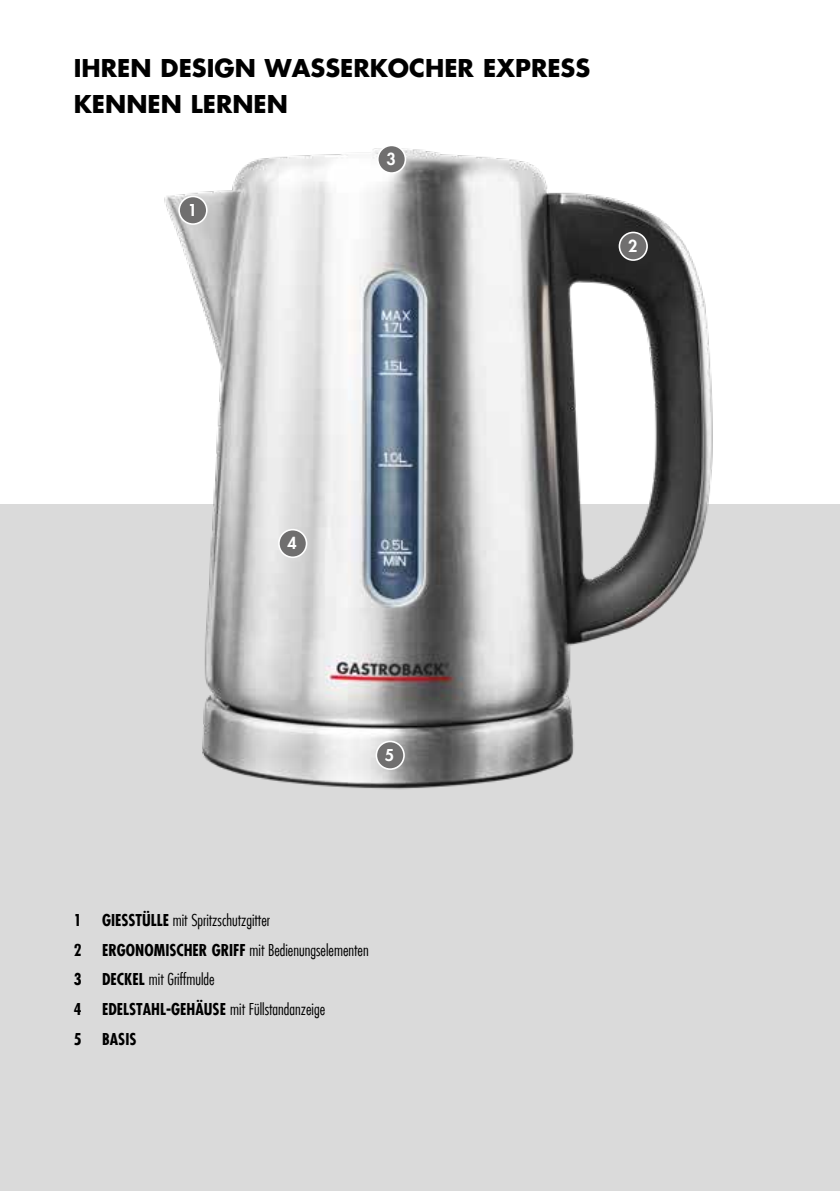
<style>
.page{position:relative;width:840px;height:1191px;background:#fff}
.page>*{position:absolute;margin:0;border:0;box-sizing:border-box;transform-origin:0 0}
.t1{font:700 24px/36px "Futura LT";color:#000}
.t2{font:300 condensed 16px "Futura LT";color:#000}
.t3{font:700 condensed 16px "Futura LT";color:#000}
.t4{font:800 16px "Futura LT";color:#fff}
.s1{font-weight:700}
</style>
<div class="page">
<div style="left:0;top:505px;width:839px;height:686px;background:#dadada"></div>
<img style="left:74px;top:148px;width:691px;height:642px">
<div style="left:179px;top:196px;width:28px;height:28px;background:#706f6f;border-radius:50%"></div>
<div style="left:178px;top:196px;width:29px;height:29px;border:2px solid #fff;border-radius:50%"></div>
<div style="left:619px;top:232px;width:27px;height:28px;background:#706f6f;border-radius:50%"></div>
<div style="left:618px;top:232px;width:29px;height:29px;border:2px solid #fff;border-radius:50%"></div>
<div style="left:377px;top:145px;width:28px;height:28px;background:#706f6f;border-radius:50%"></div>
<div style="left:377px;top:145px;width:29px;height:29px;border:2px solid #fff;border-radius:50%"></div>
<div style="left:279px;top:529px;width:27px;height:28px;background:#706f6f;border-radius:50%"></div>
<div style="left:278px;top:529px;width:29px;height:29px;border:2px solid #fff;border-radius:50%"></div>
<div style="left:376px;top:741px;width:28px;height:28px;background:#706f6f;border-radius:50%"></div>
<div style="left:375px;top:740px;width:29px;height:30px;border:2px solid #fff;border-radius:50%"></div>
<h1 class="t1" style="left:74px;top:49px;width:517px">IHREN DESIGN WASSERKOCHER EXPRESS<br>KENNEN LERNEN</h1>
<p class="t4" style="left:188px;top:199px;width:11px">1</p>
<p class="t4" style="left:386px;top:148px;width:11px">3</p>
<p class="t4" style="left:627px;top:235px;width:11px">2</p>
<p class="t4" style="left:287px;top:532px;width:11px">4</p>
<p class="t4" style="left:385px;top:744px;width:11px">5</p>
<p class="t3" style="left:74px;top:910px;width:9px">1</p>
<p class="t2" style="left:102px;top:910px;width:169px"><span class="s1">GIESSTÜLLE</span> mit Spritzschutzgitter</p>
<p class="t3" style="left:74px;top:939px;width:9px">2</p>
<p class="t2" style="left:102px;top:940px;width:268px"><span class="s1">ERGONOMISCHER GRIFF</span> mit Bedienungselementen</p>
<p class="t3" style="left:74px;top:969px;width:9px">3</p>
<p class="t2" style="left:102px;top:970px;width:114px"><span class="s1">DECKEL</span> mit Griffmulde</p>
<p class="t3" style="left:74px;top:999px;width:9px">4</p>
<p class="t2" style="left:102px;top:999px;width:224px"><span class="s1">EDELSTAHL-GEHÄUSE</span> mit Füllstandanzeige</p>
<p class="t3" style="left:74px;top:1028px;width:9px">5</p>
<p class="t3" style="left:102px;top:1028px;width:36px">BASIS</p>
</div>
